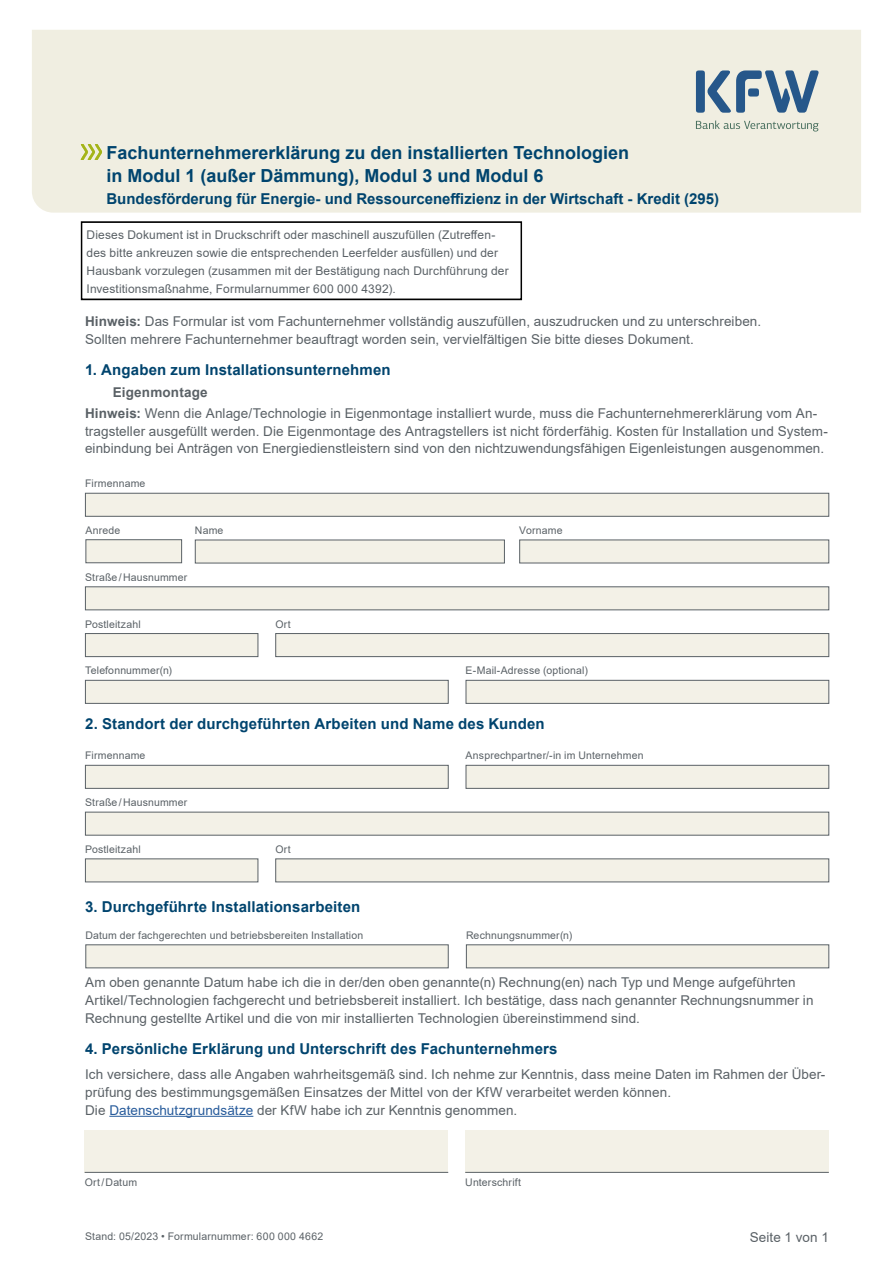
<style>
.page{position:relative;width:893px;height:1263px;background:#fff}
.page>*{position:absolute;margin:0;border:0;box-sizing:border-box;transform-origin:0 0}
.t1{font:700 18px/22.5px "Arial";color:#00446e}
.t2{font:700 15px "Arial";letter-spacing:.01em;color:#00446e}
.t3{font:13.5px/18px "Arial";letter-spacing:.005em;color:#5a6166}
.t4{font:12px/18px "Arial";letter-spacing:.01em;color:#5a6166}
.t5{font:10.5px "Arial";letter-spacing:.015em;color:#5a6166}
.s1{font-weight:700}
.s2{color:#275b9b}
</style>
<div class="page">
<div style="left:32px;top:30px;width:829px;height:183px;background:#f0eee1"></div>
<div style="left:696px;top:70px;width:9px;height:43px;background:#26578a;border-radius:3px"></div>
<svg style="left:707px;top:70px;width:112px;height:43px;background:#96abba"></svg>
<svg style="left:696px;top:121px;width:122px;height:11px"></svg>
<img style="left:76px;top:145px;width:29px;height:14px">
<div style="left:81px;top:221px;width:441px;height:79px;border:2px solid #000"></div>
<div style="left:195px;top:540px;width:310px;height:23px;background:#f3f1e7"></div>
<div style="left:519px;top:540px;width:310px;height:23px;background:#f3f1e7"></div>
<div style="left:86px;top:539px;width:96px;height:24px;background:#f3f1e7;border:1px solid #5a6166"></div>
<div style="left:85px;top:680px;width:364px;height:24px;background:#f3f1e7;border:1px solid #5a6166"></div>
<div style="left:466px;top:680px;width:363px;height:24px;background:#f3f1e7;border:1px solid #5a6166"></div>
<div style="left:85px;top:586px;width:744px;height:24px;background:#f3f1e7;border:1px solid #5a6166"></div>
<div style="left:85px;top:633px;width:173px;height:24px;background:#f3f1e7;border:1px solid #5a6166"></div>
<div style="left:275px;top:633px;width:554px;height:24px;background:#f3f1e7;border:1px solid #5a6166"></div>
<div style="left:85px;top:493px;width:744px;height:24px;background:#f3f1e7;border:1px solid #5a6166"></div>
<div style="left:85px;top:765px;width:364px;height:24px;background:#f3f1e7;border:1px solid #5a6166"></div>
<div style="left:466px;top:765px;width:363px;height:24px;background:#f3f1e7;border:1px solid #5a6166"></div>
<div style="left:85px;top:812px;width:744px;height:23px;background:#f3f1e7;border:1px solid #5a6166"></div>
<div style="left:85px;top:858px;width:173px;height:24px;background:#f3f1e7"></div>
<div style="left:275px;top:858px;width:554px;height:24px;background:#f3f1e7"></div>
<div style="left:85px;top:944px;width:364px;height:24px;background:#f3f1e7;border:1px solid #5a6166"></div>
<div style="left:466px;top:944px;width:363px;height:24px;background:#f3f1e7;border:1px solid #5a6166"></div>
<hr style="left:109px;top:1116px;width:144px;height:1px;background:#275b9b">
<div style="left:85px;top:1130px;width:363px;height:43px;background:#f3f1e7"></div>
<hr style="left:85px;top:1172px;width:363px;height:1px;background:#5a6166">
<div style="left:465px;top:1130px;width:364px;height:43px;background:#f3f1e7"></div>
<hr style="left:465px;top:1172px;width:364px;height:1px;background:#5a6166">
<h1 class="t1" style="left:106px;top:142px;width:524px">Fachunternehmererklärung zu den installierten Technologien in Modul 1 (außer Dämmung), Modul 3 und Modul 6</h1>
<h1 class="t2" style="left:106px;top:189px;width:614px">Bundesförderung für Energie- und Ressourceneffizienz in der Wirtschaft - Kredit (295)</h1>
<p class="t4" style="left:87px;top:225px;width:424px">Dieses Dokument ist in Druckschrift oder maschinell auszufüllen (Zutreffen&shy;des bitte ankreuzen sowie die entsprechenden Leerfelder ausfüllen) und der Hausbank vorzulegen (zusammen mit der Bestätigung nach Durchführung der Investitionsmaßnahme, Formularnummer 600 000 4392).</p>
<p class="t3" style="left:85px;top:312px;width:678px"><span class="s1">Hinweis:</span> Das Formular ist vom Fachunternehmer vollständig auszufüllen, auszudrucken und zu unterschreiben.<br>Sollten mehrere Fachunternehmer beauftragt worden sein, vervielfältigen Sie bitte dieses Dokument.</p>
<h2 class="t2" style="left:85px;top:359px;width:307px">1. Angaben zum Installationsunternehmen</h2>
<p class="t3" style="left:85px;top:381px;width:734px;line-height:21px;text-indent:28px"><span class="s1">Eigenmontage<br>Hinweis:</span> Wenn die Anlage/Technologie in Eigenmontage installiert wurde, muss die Fachunternehmererklärung vom An-</p>
<p class="t3" style="left:85px;top:422px;width:744px">tragsteller ausgefüllt werden. Die Eigenmontage des Antragstellers ist nicht förderfähig. Kosten für Installation und System&shy;einbindung bei Anträgen von Energiedienstleistern sind von den nichtzuwendungsfähigen Eigenleistungen ausgenommen.</p>
<p class="t5" style="left:85px;top:476px;width:62px">Firmenname</p>
<p class="t5" style="left:86px;top:523px;width:36px">Anrede</p>
<p class="t5" style="left:195px;top:523px;width:30px">Name</p>
<p class="t5" style="left:519px;top:523px;width:45px">Vorname</p>
<p class="t5" style="left:85px;top:570px;width:104px">Straße/Hausnummer</p>
<p class="t5" style="left:85px;top:617px;width:57px">Postleitzahl</p>
<p class="t5" style="left:275px;top:617px;width:17px">Ort</p>
<p class="t5" style="left:85px;top:663px;width:89px">Telefonnummer(n)</p>
<p class="t5" style="left:466px;top:663px;width:124px">E-Mail-Adresse (optional)</p>
<h2 class="t2" style="left:85px;top:713px;width:461px">2. Standort der durchgeführten Arbeiten und Name des Kunden</h2>
<p class="t5" style="left:85px;top:748px;width:62px">Firmenname</p>
<p class="t5" style="left:466px;top:748px;width:180px">Ansprechpartner/-in im Unternehmen</p>
<p class="t5" style="left:85px;top:795px;width:104px">Straße/Hausnummer</p>
<p class="t5" style="left:85px;top:842px;width:57px">Postleitzahl</p>
<p class="t5" style="left:275px;top:842px;width:17px">Ort</p>
<h2 class="t2" style="left:85px;top:896px;width:277px">3. Durchgeführte Installationsarbeiten</h2>
<p class="t5" style="left:85px;top:928px;width:279px">Datum der fachgerechten und betriebsbereiten Installation</p>
<p class="t5" style="left:466px;top:928px;width:108px">Rechnungsnummer(n)</p>
<p class="t3" style="left:85px;top:973px;width:730px">Am oben genannte Datum habe ich die in der/den oben genannte(n) Rechnung(en) nach Typ und Menge aufgeführten<br>Artikel/Technologien fachgerecht und betriebsbereit installiert. Ich bestätige, dass nach genannter Rechnungsnummer in<br>Rechnung gestellte Artikel und die von mir installierten Technologien übereinstimmend sind.</p>
<h2 class="t2" style="left:85px;top:1038px;width:474px">4. Persönliche Erklärung und Unterschrift des Fachunternehmers</h2>
<p class="t3" style="left:85px;top:1065px;width:742px">Ich versichere, dass alle Angaben wahrheitsgemäß sind. Ich nehme zur Kenntnis, dass meine Daten im Rahmen der Über&shy;prüfung des bestimmungsgemäßen Einsatzes der Mittel von der KfW verarbeitet werden können.<br>Die <span class="s2">Datenschutzgrundsätze</span> der KfW habe ich zur Kenntnis genommen.</p>
<p class="t5" style="left:85px;top:1175px;width:54px">Ort/Datum</p>
<p class="t5" style="left:465px;top:1175px;width:57px">Unterschrift</p>
<p class="t5" style="left:85px;top:1229px;width:240px">Stand: 05/2023 • Formularnummer: 600 000 4662</p>
<p class="t3" style="left:750px;top:1228px;width:81px">Seite 1 von 1</p>
</div>
